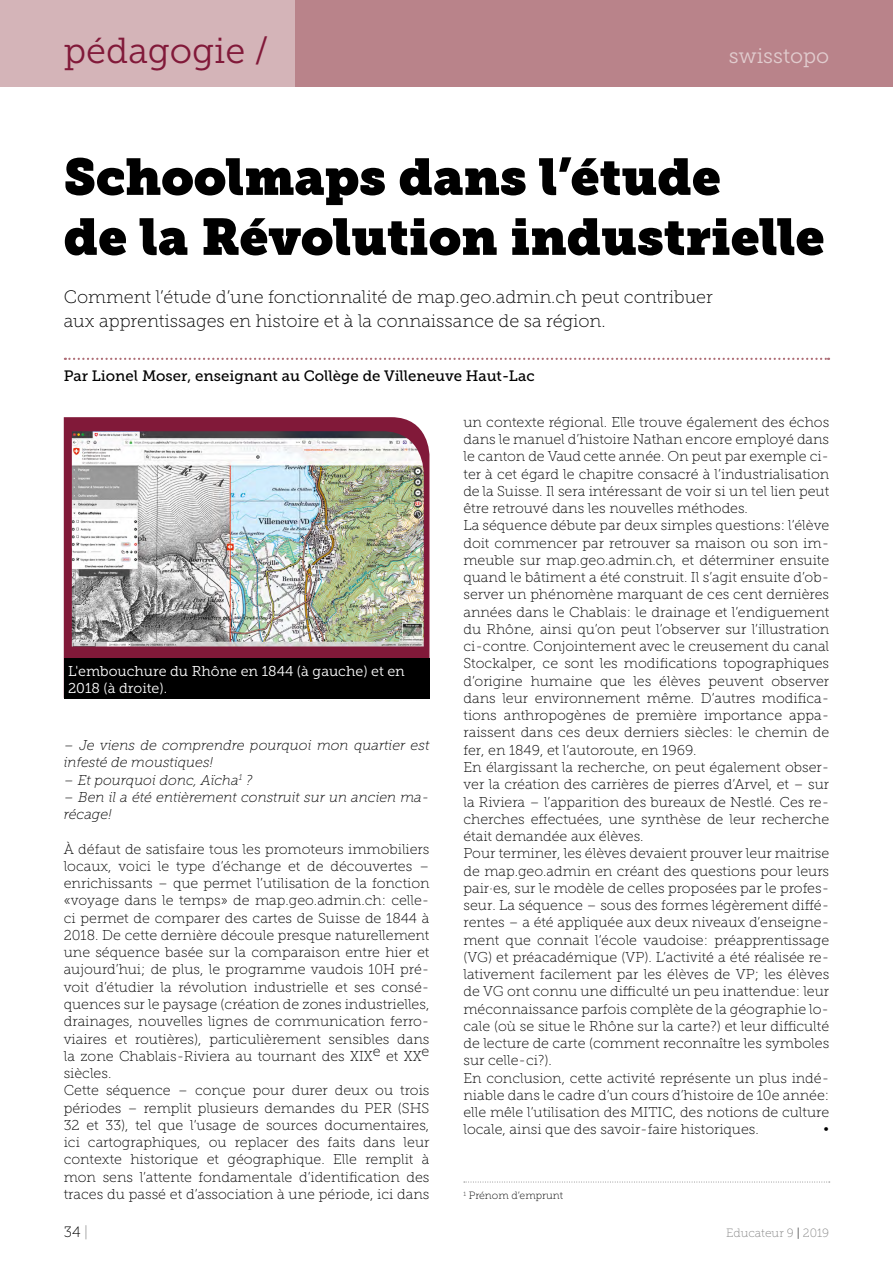
<style>
.page{position:relative;width:893px;height:1263px;background:#fff}
.page>*{position:absolute;margin:0;border:0;box-sizing:border-box;transform-origin:0 0}
.t1{font:51px/60px "Museo Slab";color:#000}
.t2{font:36px "Museo Slab 300";color:#811939}
.t3{font:21px "Museo Slab 300";color:#e1ccce}
.t4{font:18px/24px "Museo Slab 100";color:#000}
.t5{font:15px "Museo Slab 500";color:#000}
.t6{font:15px "Museo Slab 100";color:#000}
.t7{font:14.25px/17.2px "Museo Slab 100";color:#000}
.t8{font:italic 14.25px/17.2px "Museo Slab 100";color:#000}
.t9{font:14.25px/17.2px "Museo Slab 300";color:#fff}
.t10{font:12px "Museo Slab 100";color:#878787}
.t11{font:10.5px "Museo Slab 100";color:#000}
.s1{color:#878787}
.s2{color:#000}
</style>
<div class="page">
<div style="left:0;top:0;width:893px;height:86px;background:#b9838a"></div>
<div style="left:0;top:0;width:295px;height:87px;background:#d4b4b8"></div>
<svg style="left:65px;top:358px;width:764px;height:2px"></svg>
<svg style="left:464px;top:1182px;width:366px;height:1px"></svg>
<svg style="left:64px;top:417px;width:365px;height:242px;fill:#811939"></svg>
<img style="left:72px;top:431px;width:352px;height:215px">
<div style="left:64px;top:659px;width:365px;height:40px;background:#000"></div>
<h2 class="t2" style="left:64px;top:31px;width:207px">pédagogie /</h2>
<h3 class="t3" style="left:729px;top:44px;width:102px">swisstopo</h3>
<h1 class="t1" style="left:64px;top:147px;width:762px">Schoolmaps dans l’étude<br>de la Révolution industrielle</h1>
<p class="t4" style="left:64px;top:285px;width:651px">Comment l’étude d’une fonctionnalité de map.geo.admin.ch peut contribuer aux apprentissages en histoire et à la connaissance de sa région.</p>
<p class="t5" style="left:64px;top:368px;width:472px">Par Lionel Moser, enseignant au Collège de Villeneuve Haut-Lac</p>
<p class="t9" style="left:68px;top:662px;width:338px">L'embouchure du Rhône en 1844 (à gauche) et en<br>2018 (à droite).</p>
<p class="t8" style="left:64px;top:737px;width:367px">– Je viens de comprendre pourquoi mon quartier est infesté de moustiques!</p>
<p class="t8" style="left:64px;top:771px;width:190px">– Et pourquoi donc, Aïcha<sup>1</sup> ?</p>
<p class="t8" style="left:64px;top:788px;width:367px">– Ben il a été entièrement construit sur un ancien ma&shy;récage!</p>
<p class="t7" style="left:64px;top:840px;width:367px">À défaut de satisfaire tous les promoteurs immobiliers locaux, voici le type d’échange et de découvertes – enrichissants – que permet l’utilisation de la fonction «voyage dans le temps» de map.geo.admin.ch: celle&shy;ci permet de comparer des cartes de Suisse de 1844 à 2018. De cette dernière découle presque naturellement une séquence basée sur la comparaison entre hier et aujourd’hui; de plus, le programme vaudois 10H pré&shy;voit d’étudier la révolution industrielle et ses consé&shy;quences sur le paysage (création de zones industrielles, drainages, nouvelles lignes de communication ferro&shy;viaires et routières), particulièrement sensibles dans la zone Chablais-Riviera au tournant des XIXe et XXe siècles.<br>Cette séquence – conçue pour durer deux ou trois périodes – remplit plusieurs demandes du PER (SHS 32 et 33), tel que l’usage de sources documentaires, ici cartographiques, ou replacer des faits dans leur contexte historique et géographique. Elle remplit à mon sens l’attente fondamentale d’identification des traces du passé et d’association à une période, ici dans</p>
<p class="t7" style="left:463px;top:413px;width:367px">un contexte régional. Elle trouve également des échos dans le manuel d’histoire Nathan encore employé dans le canton de Vaud cette année. On peut par exemple ci&shy;ter à cet égard le chapitre consacré à l’industrialisation de la Suisse. Il sera intéressant de voir si un tel lien peut être retrouvé dans les nouvelles méthodes.<br>La séquence débute par deux simples questions: l’élève doit commencer par retrouver sa maison ou son im&shy;meuble sur map.geo.admin.ch, et déterminer ensuite quand le bâtiment a été construit. Il s’agit ensuite d’ob&shy;server un phénomène marquant de ces cent dernières années dans le Chablais: le drainage et l’endiguement du Rhône, ainsi qu’on peut l’observer sur l’illustration ci-contre. Conjointement avec le creusement du canal Stockalper, ce sont les modifications topographiques d’origine humaine que les élèves peuvent observer dans leur environnement même. D’autres modifica&shy;tions anthropogènes de première importance appa&shy;raissent dans ces deux derniers siècles: le chemin de fer, en 1849, et l’autoroute, en 1969.<br>En élargissant la recherche, on peut également obser&shy;ver la création des carrières de pierres d’Arvel, et – sur la Riviera – l’apparition des bureaux de Nestlé. Ces re&shy;cherches effectuées, une synthèse de leur recherche était demandée aux élèves.<br>Pour terminer, les élèves devaient prouver leur maitrise de map.geo.admin en créant des questions pour leurs pair·es, sur le modèle de celles proposées par le profes&shy;seur. La séquence – sous des formes légèrement diffé&shy;rentes – a été appliquée aux deux niveaux d’enseigne&shy;ment que connait l’école vaudoise: préapprentissage (VG) et préacadémique (VP). L’activité a été réalisée re&shy;lativement facilement par les élèves de VP; les élèves de VG ont connu une difficulté un peu inattendue: leur méconnaissance parfois complète de la géographie lo&shy;cale (où se situe le Rhône sur la carte?) et leur difficulté de lecture de carte (comment reconnaître les symboles sur celle-ci?).<br>En conclusion, cette activité représente un plus indé&shy;niable dans le cadre d’un cours d’histoire de 10e année: elle mêle l’utilisation des MITIC, des notions de culture locale, ainsi que des savoir-faire historiques.</p>
<p class="t7" style="left:824px;top:1121px;width:7px">•</p>
<p class="t11" style="left:463px;top:1190px;width:101px"><sup>1</sup> Prénom d’emprunt</p>
<p class="t6" style="left:64px;top:1223px;width:26px">34 <span class="s1">|</span></p>
<p class="t10" style="left:726px;top:1226px;width:105px">Educateur 9 <span class="s2">|</span> 2019</p>
</div>
